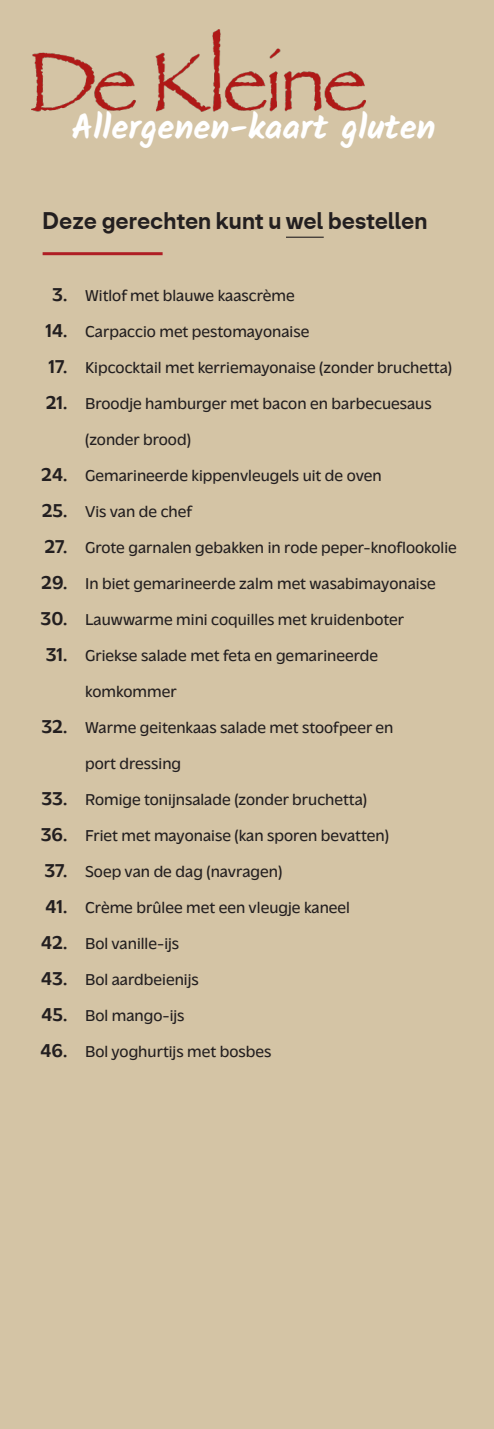
<style>
.page{position:relative;width:494px;height:1429px;background:#fff}
.page>*{position:absolute;margin:0;border:0;box-sizing:border-box;transform-origin:0 0}
.t1{font:700 34.5px "Kalam";color:#fff}
.t2{font:800 22.5px "Friends";color:#231f20}
.t3{font:500 19.5px "Massilia";color:#231f20}
.t4{font:300 16.5px "Massilia";color:#231f20}
</style>
<div class="page">
<div style="left:0;top:0;width:493px;height:1429px;background:#d4c4a5"></div>
<img style="left:32px;top:30px;width:333px;height:81px">
<hr style="left:286px;top:237px;width:37px;height:1px;background:#231f20">
<hr style="left:43px;top:252px;width:119px;height:3px;background:#af1e24">
<p class="t1" style="left:71px;top:107px;width:365px">Allergenen-kaart gluten</p>
<p class="t2" style="left:43px;top:206px;width:386px">Deze gerechten kunt u wel bestellen</p>
<p class="t3" style="left:52px;top:281px;width:17px">3.</p>
<p class="t3" style="left:45px;top:317px;width:23px">14.</p>
<p class="t3" style="left:49px;top:353px;width:20px">17.</p>
<p class="t3" style="left:46px;top:389px;width:23px">21.</p>
<p class="t3" style="left:41px;top:461px;width:27px">24.</p>
<p class="t3" style="left:42px;top:497px;width:27px">25.</p>
<p class="t3" style="left:44px;top:533px;width:24px">27.</p>
<p class="t3" style="left:41px;top:569px;width:28px">29.</p>
<p class="t3" style="left:41px;top:605px;width:28px">30.</p>
<p class="t3" style="left:46px;top:641px;width:23px">31.</p>
<p class="t3" style="left:41px;top:713px;width:27px">32.</p>
<p class="t3" style="left:41px;top:785px;width:27px">33.</p>
<p class="t3" style="left:41px;top:821px;width:28px">36.</p>
<p class="t3" style="left:44px;top:857px;width:24px">37.</p>
<p class="t3" style="left:46px;top:893px;width:23px">41.</p>
<p class="t3" style="left:41px;top:929px;width:27px">42.</p>
<p class="t3" style="left:41px;top:965px;width:28px">43.</p>
<p class="t3" style="left:42px;top:1001px;width:27px">45.</p>
<p class="t3" style="left:41px;top:1037px;width:28px">46.</p>
<p class="t4" style="left:85px;top:284px;width:211px">Witlof met blauwe kaascrème</p>
<p class="t4" style="left:85px;top:320px;width:225px">Carpaccio met pestomayonaise</p>
<p class="t4" style="left:85px;top:356px;width:368px">Kipcocktail met kerriemayonaise (zonder bruchetta)</p>
<p class="t4" style="left:85px;top:392px;width:348px">Broodje hamburger met bacon en barbecuesaus</p>
<p class="t4" style="left:85px;top:428px;width:107px">(zonder brood)</p>
<p class="t4" style="left:85px;top:464px;width:298px">Gemarineerde kippenvleugels uit de oven</p>
<p class="t4" style="left:85px;top:500px;width:109px">Vis van de chef</p>
<p class="t4" style="left:85px;top:536px;width:373px">Grote garnalen gebakken in rode peper-knoflookolie</p>
<p class="t4" style="left:85px;top:572px;width:351px">In biet gemarineerde zalm met wasabimayonaise</p>
<p class="t4" style="left:85px;top:608px;width:320px">Lauwwarme mini coquilles met kruidenboter</p>
<p class="t4" style="left:85px;top:644px;width:294px">Griekse salade met feta en gemarineerde</p>
<p class="t4" style="left:85px;top:680px;width:93px">komkommer</p>
<p class="t4" style="left:85px;top:716px;width:309px">Warme geitenkaas salade met stoofpeer en</p>
<p class="t4" style="left:85px;top:752px;width:97px">port dressing</p>
<p class="t4" style="left:85px;top:788px;width:283px">Romige tonijnsalade (zonder bruchetta)</p>
<p class="t4" style="left:85px;top:824px;width:305px">Friet met mayonaise (kan sporen bevatten)</p>
<p class="t4" style="left:85px;top:860px;width:198px">Soep van de dag (navragen)</p>
<p class="t4" style="left:85px;top:896px;width:266px">Crème brûlee met een vleugje kaneel</p>
<p class="t4" style="left:85px;top:932px;width:95px">Bol vanille-ijs</p>
<p class="t4" style="left:85px;top:968px;width:115px">Bol aardbeienijs</p>
<p class="t4" style="left:85px;top:1004px;width:101px">Bol mango-ijs</p>
<p class="t4" style="left:85px;top:1040px;width:187px">Bol yoghurtijs met bosbes</p>
</div>
